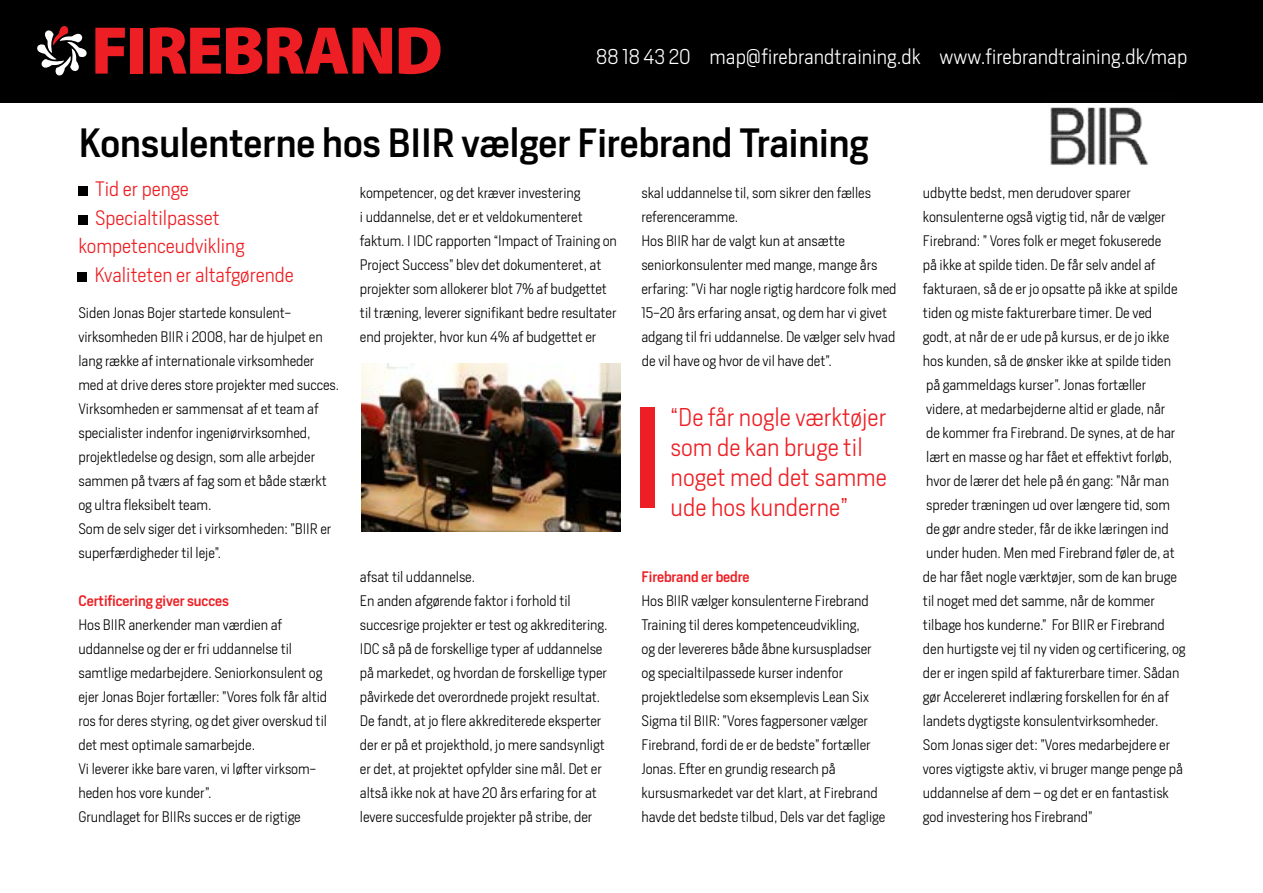
<style>
.page{position:relative;width:1263px;height:893px;background:#fff}
.page>*{position:absolute;margin:0;border:0;box-sizing:border-box;transform-origin:0 0}
.t1{font:500 38.1px "Heron Sans";color:#000}
.t2{font:300 24px/30px "Heron Sans";color:#ed1f24}
.t3{font:300 20.1px "Heron Sans";color:#fff}
.t4{font:300 19.5px "Heron Sans";color:#ed1f24}
.t5{font:300 14.25px/24px "Heron Sans";letter-spacing:-.005em;color:#000}
.t6{font:500 14.25px "Heron Sans";letter-spacing:-.005em;color:#ed1f24}
</style>
<div class="page">
<div style="left:0;top:0;width:1263px;height:102px;background:#000"></div>
<img style="left:362px;top:364px;width:259px;height:167px">
<svg style="left:95px;top:28px;width:30px;height:46px"></svg>
<div style="left:131px;top:28px;width:12px;height:46px;background:#ed1f24"></div>
<svg style="left:150px;top:27px;width:242px;height:47px"></svg>
<svg style="left:399px;top:27px;width:42px;height:47px"></svg>
<svg style="left:37px;top:26px;width:50px;height:50px"></svg>
<div style="left:78px;top:186px;width:10px;height:10px;background:#000"></div>
<div style="left:78px;top:215px;width:10px;height:9px;background:#000"></div>
<div style="left:77px;top:272px;width:10px;height:9px;background:#000"></div>
<div style="left:640px;top:407px;width:14px;height:100px;background:#ed1f24"></div>
<img style="left:1044px;top:102px;width:132px;height:63px">
<h3 class="t3" style="left:596px;top:44px;width:592px">88 18 43 20 map@firebrandtraining.dk www.firebrandtraining.dk/map</h3>
<h1 class="t1" style="left:78px;top:118px;width:792px">Konsulenterne hos BIIR vælger Firebrand Training</h1>
<h3 class="t4" style="left:95px;top:177px;width:95px">Tid er penge</h3>
<h3 class="t4" style="left:95px;top:205px;width:126px">Specialtilpasset</h3>
<h3 class="t4" style="left:78px;top:234px;width:168px">kompetenceudvikling</h3>
<h3 class="t4" style="left:94px;top:262px;width:201px">Kvaliteten er altafgørende</h3>
<p class="t5" style="left:641px;top:180px;width:257px">skal uddannelse til, som sikrer den fælles referenceramme.<br>Hos BIIR har de valgt kun at ansætte seniorkonsulenter med mange, mange års erfaring: ”Vi har nogle rigtig hardcore folk med 15-20 års erfaring ansat, og dem har vi givet adgang til fri uddannelse. De vælger selv hvad de vil have og hvor de vil have det”.</p>
<p class="t5" style="left:360px;top:180px;width:259px">kompetencer, og det kræver investering<br>i uddannelse, det er et veldokumenteret faktum. I IDC rapporten “Impact of Training on Project Success” blev det dokumenteret, at projekter som allokerer blot 7% af budgettet til træning, leverer signifikant bedre resultater end projekter, hvor kun 4% af budgettet er</p>
<p class="t5" style="left:78px;top:301px;width:262px">Siden Jonas Bojer startede konsulent&shy;virksomheden BIIR i 2008, har de hjulpet en lang række af internationale virksomheder med at drive deres store projekter med succes.<br>Virksomheden er sammensat af et team af specialister indenfor ingeniørvirksomhed, projektledelse og design, som alle arbejder sammen på tværs af fag som et både stærkt og ultra fleksibelt team.<br>Som de selv siger det i virksomheden: ”BIIR er superfærdigheder til leje”.</p>
<p class="t6" style="left:78px;top:592px;width:152px">Certificering giver succes</p>
<p class="t5" style="left:78px;top:612px;width:250px">Hos BIIR anerkender man værdien af uddannelse og der er fri uddannelse til samtlige medarbejdere. Seniorkonsulent og ejer Jonas Bojer fortæller: ”Vores folk får altid ros for deres styring, og det giver overskud til det mest optimale samarbejde.<br>Vi leverer ikke bare varen, vi løfter virksom&shy;heden hos vore kunder”.<br>Grundlaget for BIIRs succes er de rigtige</p>
<h2 class="t2" style="left:671px;top:401px;width:218px">“De får nogle værktøjer som de kan bruge til noget med det samme ude hos kunderne”</h2>
<p class="t6" style="left:641px;top:567px;width:110px">Firebrand er bedre</p>
<p class="t5" style="left:641px;top:588px;width:245px">Hos BIIR vælger konsulenterne Firebrand Training til deres kompetenceudvikling,<br>og der levereres både åbne kursuspladser og specialtilpassede kurser indenfor projektledelse som eksemplevis Lean Six Sigma til BIIR: ”Vores fagpersoner vælger Firebrand, fordi de er de bedste” fortæller Jonas. Efter en grundig research på kursusmarkedet var det klart, at Firebrand havde det bedste tilbud, Dels var det faglige</p>
<p class="t5" style="left:360px;top:564px;width:249px">afsat til uddannelse.<br>En anden afgørende faktor i forhold til succesrige projekter er test og akkreditering.<br>IDC så på de forskellige typer af uddannelse på markedet, og hvordan de forskellige typer påvirkede det overordnede projekt resultat.<br>De fandt, at jo flere akkrediterede eksperter der er på et projekthold, jo mere sandsynligt er det, at projektet opfylder sine mål. Det er altså ikke nok at have 20 års erfaring for at levere succesfulde projekter på stribe, der</p>
<p class="t5" style="left:923px;top:180px;width:264px">udbytte bedst, men derudover sparer konsulenterne også vigtig tid, når de vælger Firebrand: ” Vores folk er meget fokuserede<br>på ikke at spilde tiden. De får selv andel af fakturaen, så de er jo opsatte på ikke at spilde tiden og miste fakturerbare timer. De ved<br>godt, at når de er ude på kursus, er de jo ikke hos kunden, så de ønsker ikke at spilde tiden på gammeldags kurser”. Jonas fortæller<br>videre, at medarbejderne altid er glade, når<br>de kommer fra Firebrand. De synes, at de har lært en masse og har fået et effektivt forløb, hvor de lærer det hele på én gang: ”Når man spreder træningen ud over længere tid, som<br>de gør andre steder, får de ikke læringen ind under huden. Men med Firebrand føler de, at de har fået nogle værktøjer, som de kan bruge til noget med det samme, når de kommer tilbage hos kunderne.” For BIIR er Firebrand den hurtigste vej til ny viden og certificering, og der er ingen spild af fakturerbare timer. Sådan gør Accelereret indlæring forskellen for én af landets dygtigste konsulentvirksomheder.<br>Som Jonas siger det: ”Vores medarbejdere er vores vigtigste aktiv, vi bruger mange penge på uddannelse af dem – og det er en fantastisk god investering hos Firebrand”</p>
</div>
